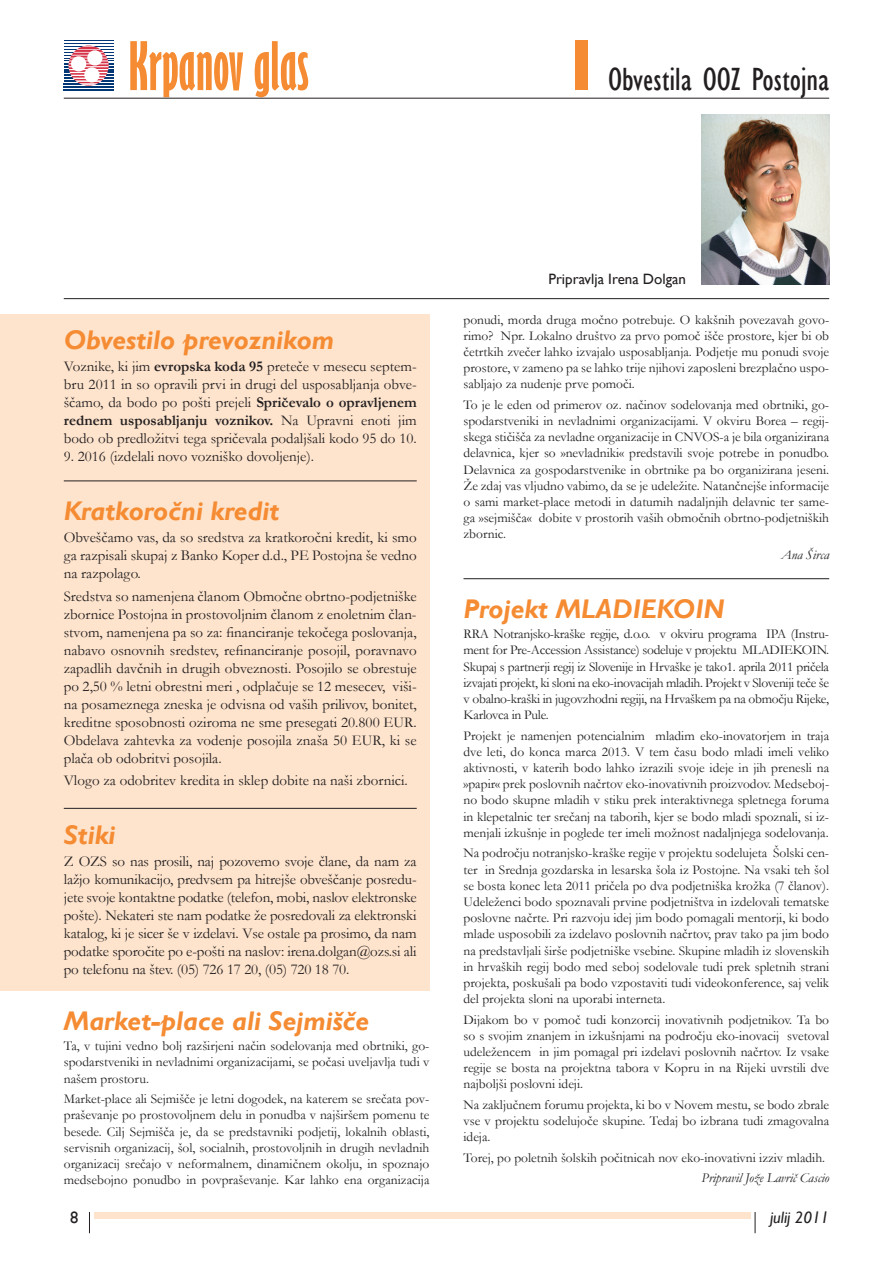
<style>
.page{position:relative;width:893px;height:1263px;background:#fff}
.page>*{position:absolute;margin:0;border:0;box-sizing:border-box;transform-origin:0 0}
.t1{font:700 expanded 61.5px "Gill Sans";color:#f58b32}
.t2{font:condensed 33px "Gill Sans";color:#231f20}
.t3{font:italic 700 27px "Gill Sans";color:#f58b32}
.t4{font:italic 16.5px "Gill Sans";color:#231f20}
.t5{font:16.5px "Gill Sans";color:#231f20}
.t6{font:15px/18px "Garamond";color:#231f20;text-align:justify}
.t7{font:15px "Gill Sans";color:#231f20}
.t8{font:13.5px/16.2px "Garamond";color:#231f20;text-align:justify}
.t9{font:italic 13.5px "Garamond";color:#231f20}
.s1{font-weight:700}
</style>
<div class="page">
<hr style="left:64px;top:98px;width:765px;height:1px;background:#231f20">
<hr style="left:64px;top:298px;width:765px;height:1px;background:#231f20">
<div style="left:575px;top:41px;width:12px;height:49px;background:#f58b32"></div>
<img style="left:702px;top:115px;width:127px;height:170px">
<div style="left:94px;top:1212px;width:656px;height:6px;background:#fee4cd"></div>
<svg style="left:89px;top:1212px;width:1px;height:21px"></svg>
<svg style="left:755px;top:1212px;width:1px;height:21px"></svg>
<hr style="left:64px;top:43px;width:49px;height:1px;background:#013775">
<hr style="left:64px;top:46px;width:49px;height:1px;background:#013775">
<hr style="left:64px;top:49px;width:49px;height:1px;background:#013775">
<hr style="left:64px;top:52px;width:49px;height:1px;background:#013775">
<hr style="left:64px;top:55px;width:49px;height:1px;background:#013775">
<hr style="left:64px;top:58px;width:49px;height:1px;background:#013775">
<hr style="left:64px;top:60px;width:49px;height:1px;background:#013775">
<hr style="left:64px;top:63px;width:49px;height:1px;background:#013775">
<hr style="left:64px;top:66px;width:49px;height:1px;background:#013775">
<hr style="left:64px;top:69px;width:49px;height:1px;background:#013775">
<hr style="left:64px;top:72px;width:49px;height:1px;background:#013775">
<hr style="left:64px;top:75px;width:49px;height:1px;background:#013775">
<hr style="left:64px;top:78px;width:49px;height:1px;background:#013775">
<hr style="left:64px;top:80px;width:49px;height:2px;background:#013775">
<hr style="left:64px;top:83px;width:50px;height:2px;background:#013775">
<hr style="left:64px;top:86px;width:50px;height:2px;background:#013775">
<hr style="left:64px;top:41px;width:49px;height:1px;background:#013775">
<hr style="left:64px;top:89px;width:50px;height:2px;background:#013775">
<svg style="left:69px;top:46px;width:40px;height:39px"></svg>
<div style="left:0;top:315px;width:429px;height:676px;background:#fee4cd"></div>
<hr style="left:64px;top:480px;width:353px;height:1px;background:#231f20">
<hr style="left:64px;top:808px;width:353px;height:1px;background:#231f20">
<hr style="left:463px;top:578px;width:366px;height:1px;background:#231f20">
<h1 class="t1" style="left:129px;top:29px;width:182px">Krpanov glas</h1>
<h2 class="t2" style="left:608px;top:59px;width:223px">Obvestila OOZ Postojna</h2>
<h3 class="t3" style="left:64px;top:324px;width:272px">Obvestilo prevoznikom</h3>
<p class="t6" style="left:64px;top:357px;width:354px">Voznike, ki jim <span class="s1">evropska koda 95</span> preteče v mesecu septem&shy;bru 2011 in so opravili prvi in drugi del usposabljanja obve&shy;ščamo, da bodo po pošti prejeli <span class="s1">Spričevalo o opravljenem rednem usposabljanju voznikov.</span> Na Upravni enoti jim bodo ob predložitvi tega spričevala podaljšali kodo 95 do 10.</p>
<p class="t6" style="left:64px;top:447px;width:252px">9. 2016 (izdelali novo vozniško dovoljenje).</p>
<h3 class="t3" style="left:64px;top:495px;width:217px">Kratkoročni kredit</h3>
<p class="t6" style="left:64px;top:528px;width:354px">Obveščamo vas, da so sredstva za kratkoročni kredit, ki smo ga razpisali skupaj z Banko Koper d.d., PE Postojna še vedno na razpolago.</p>
<p class="t6" style="left:64px;top:586px;width:354px">Sredstva so namenjena članom Območne obrtno-podjetniške zbornice Postojna in prostovoljnim članom z enoletnim član&shy;stvom, namenjena pa so za: financiranje tekočega poslovanja, nabavo osnovnih sredstev, refinanciranje posojil, poravnavo zapadlih davčnih in drugih obveznosti. Posojilo se obrestuje po 2,50 % letni obrestni meri , odplačuje se 12 mesecev, viši&shy;na posameznega zneska je odvisna od vaših prilivov, bonitet, kreditne sposobnosti oziroma ne sme presegati 20.800 EUR.<br>Obdelava zahtevka za vodenje posojila znaša 50 EUR, ki se plača ob odobritvi posojila.</p>
<p class="t6" style="left:64px;top:771px;width:345px">Vlogo za odobritev kredita in sklep dobite na naši zbornici.</p>
<h3 class="t3" style="left:64px;top:819px;width:53px">Stiki</h3>
<p class="t6" style="left:64px;top:852px;width:354px">Z OZS so nas prosili, naj pozovemo svoje člane, da nam za lažjo komunikacijo, predvsem pa hitrejše obveščanje posredu&shy;jete svoje kontaktne podatke (telefon, mobi, naslov elektronske pošte). Nekateri ste nam podatke že posredovali za elektronski katalog, ki je sicer še v izdelavi. Vse ostale pa prosimo, da nam podatke sporočite po e-pošti na naslov: irena.dolgan@ozs.si ali po telefonu na štev. (05) 726 17 20, (05) 720 18 70.</p>
<h3 class="t3" style="left:64px;top:1005px;width:307px">Market-place ali Sejmišče</h3>
<p class="t8" style="left:64px;top:1037px;width:367px">Ta, v tujini vedno bolj razširjeni način sodelovanja med obrtniki, go&shy;spodarstveniki in nevladnimi organizacijami, se počasi uveljavlja tudi v našem prostoru.</p>
<p class="t8" style="left:64px;top:1090px;width:367px">Market-place ali Sejmišče je letni dogodek, na katerem se srečata pov&shy;praševanje po prostovoljnem delu in ponudba v najširšem pomenu te besede. Cilj Sejmišča je, da se predstavniki podjetij, lokalnih oblasti, servisnih organizacij, šol, socialnih, prostovoljnih in drugih nevladnih organizacij srečajo v neformalnem, dinamičnem okolju, in spoznajo medsebojno ponudbo in povpraševanje. Kar lahko ena organizacija</p>
<p class="t7" style="left:548px;top:270px;width:139px">Pripravlja Irena Dolgan</p>
<p class="t8" style="left:463px;top:311px;width:367px">ponudi, morda druga močno potrebuje. O kakšnih povezavah govo&shy;rimo? Npr. Lokalno društvo za prvo pomoč išče prostore, kjer bi ob četrtkih zvečer lahko izvajalo usposabljanja. Podjetje mu ponudi svoje prostore, v zameno pa se lahko trije njihovi zaposleni brezplačno uspo&shy;sabljajo za nudenje prve pomoči.</p>
<p class="t8" style="left:463px;top:396px;width:367px">To je le eden od primerov oz. načinov sodelovanja med obrtniki, go&shy;spodarstveniki in nevladnimi organizacijami. V okviru Borea – regij&shy;skega stičišča za nevladne organizacije in CNVOS-a je bila organizirana delavnica, kjer so »nevladniki« predstavili svoje potrebe in ponudbo.<br>Delavnica za gospodarstvenike in obrtnike pa bo organizirana jeseni.<br>Že zdaj vas vljudno vabimo, da se je udeležite. Natančnejše informacije o sami market-place metodi in datumih nadaljnjih delavnic ter same&shy;ga »sejmišča« dobite v prostorih vaših območnih obrtno-podjetniških zbornic.</p>
<p class="t9" style="left:781px;top:545px;width:50px">Ana Širca</p>
<h3 class="t3" style="left:463px;top:593px;width:263px">Projekt MLADIEKOIN</h3>
<p class="t8" style="left:463px;top:625px;width:367px">RRA Notranjsko-kraške regije, d.o.o. v okviru programa IPA (Instru&shy;ment for Pre-Accession Assistance) sodeluje v projektu MLADIEKOIN.<br>Skupaj s partnerji regij iz Slovenije in Hrvaške je tako1. aprila 2011 pričela izvajati projekt, ki sloni na eko-inovacijah mladih. Projekt v Sloveniji teče še v obalno-kraški in jugovzhodni regiji, na Hrvaškem pa na območju Rijeke, Karlovca in Pule.</p>
<p class="t8" style="left:463px;top:727px;width:367px">Projekt je namenjen potencialnim mladim eko-inovatorjem in traja dve leti, do konca marca 2013. V tem času bodo mladi imeli veliko aktivnosti, v katerih bodo lahko izrazili svoje ideje in jih prenesli na »papir« prek poslovnih načrtov eko-inovativnih proizvodov. Medseboj&shy;no bodo skupne mladih v stiku prek interaktivnega spletnega foruma in klepetalnic ter srečanj na taborih, kjer se bodo mladi spoznali, si iz&shy;menjali izkušnje in poglede ter imeli možnost nadaljnjega sodelovanja.</p>
<p class="t8" style="left:463px;top:845px;width:367px">Na področju notranjsko-kraške regije v projektu sodelujeta Šolski cen&shy;ter in Srednja gozdarska in lesarska šola iz Postojne. Na vsaki teh šol se bosta konec leta 2011 pričela po dva podjetniška krožka (7 članov).<br>Udeleženci bodo spoznavali prvine podjetništva in izdelovali tematske poslovne načrte. Pri razvoju idej jim bodo pomagali mentorji, ki bodo mlade usposobili za izdelavo poslovnih načrtov, prav tako pa jim bodo na predstavljali širše podjetniške vsebine. Skupine mladih iz slovenskih in hrvaških regij bodo med seboj sodelovale tudi prek spletnih strani projekta, poskušali pa bodo vzpostaviti tudi videokonference, saj velik del projekta sloni na uporabi interneta.</p>
<p class="t8" style="left:463px;top:1011px;width:367px">Dijakom bo v pomoč tudi konzorcij inovativnih podjetnikov. Ta bo so s svojim znanjem in izkušnjami na področju eko-inovacij svetoval udeležencem in jim pomagal pri izdelavi poslovnih načrtov. Iz vsake regije se bosta na projektna tabora v Kopru in na Rijeki uvrstili dve najboljši poslovni ideji.</p>
<p class="t8" style="left:463px;top:1096px;width:367px">Na zaključnem forumu projekta, ki bo v Novem mestu, se bodo zbrale vse v projektu sodelujoče skupine. Tedaj bo izbrana tudi zmagovalna ideja.</p>
<p class="t8" style="left:463px;top:1149px;width:363px">Torej, po poletnih šolskih počitnicah nov eko-inovativni izziv mladih.</p>
<p class="t9" style="left:702px;top:1169px;width:129px">Pripravil Jože Lavrič Cascio</p>
<p class="t5" style="left:70px;top:1208px;width:10px">8</p>
<p class="t4" style="left:770px;top:1208px;width:61px">julij 2011</p>
</div>
